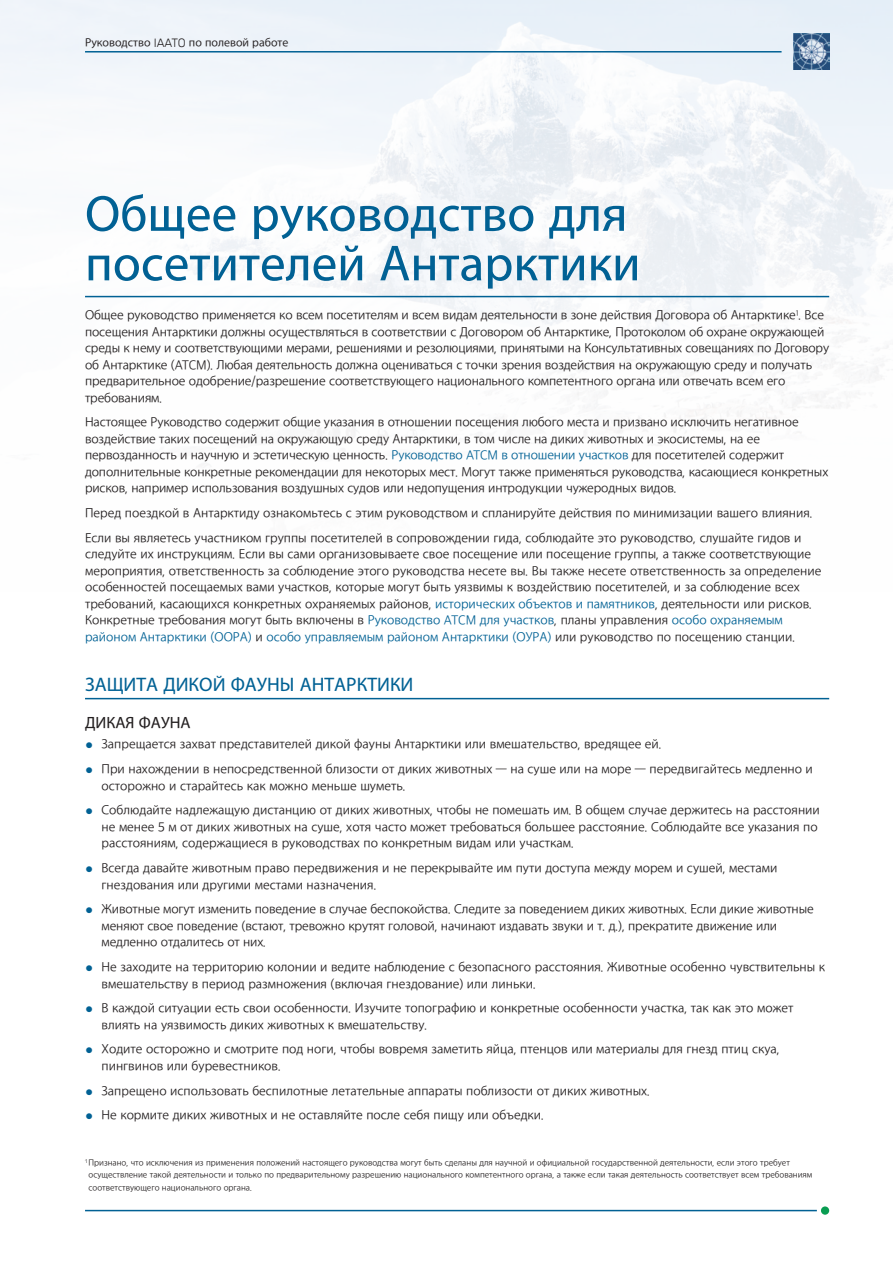
<style>
.page{position:relative;width:893px;height:1263px;background:#fff}
.page>*{position:absolute;margin:0;border:0;box-sizing:border-box;transform-origin:0 0}
.t1{font:500 51px/49.5px "Apple SD Gothic Neo";color:#016194}
.t2{font:500 19.5px "Apple SD Gothic Neo";color:#016194}
.t3{font:500 16.5px "Apple SD Gothic Neo";color:#231f20}
.t4{font:300 13.5px/16.5px "Apple SD Gothic Neo";color:#231f20}
.t5{font:12px "Apple SD Gothic Neo";color:#231f20}
.t6{font:300 9px/12.3px "Apple SD Gothic Neo";color:#231f20}
.s1{font-family:"Rubik";font-weight:300}
.s2{color:#016194}
.s3{font-family:"Arial";font-weight:400;color:#016194}
</style>
<div class="page">
<hr style="left:85px;top:1210px;width:732px;height:1px;background:#016194">
<div style="left:821px;top:1206px;width:8px;height:9px;background:#099d52;border-radius:50%"></div>
<img style="left:0;top:0;width:893px;height:445px">
<hr style="left:85px;top:51px;width:697px;height:2px;background:#016194">
<hr style="left:85px;top:296px;width:744px;height:1px;background:#016194">
<hr style="left:85px;top:698px;width:744px;height:1px;background:#016194">
<p class="t5" style="left:85px;top:37px;width:205px">Руководство <span class="s1">IAATO</span> по полевой работе</p>
<h1 class="t1" style="left:85px;top:193px;width:557px">Общее руководство для посетителей Антарктики</h1>
<p class="t4" style="left:85px;top:308px;width:746px">Общее руководство применяется ко всем посетителям и всем видам деятельности в зоне действия Договора об Антарктике<sup>1</sup>. Все посещения Антарктики должны осуществляться в соответствии с Договором об Антарктике, Протоколом об охране окружающей среды к нему и соответствующими мерами, решениями и резолюциями, принятыми на Консультативных совещаниях по Договору об Антарктике (ATCM). Любая деятельность должна оцениваться с точки зрения воздействия на окружающую среду и получать предварительное одобрение/разрешение соответствующего национального компетентного органа или отвечать всем его требованиям.</p>
<p class="t4" style="left:85px;top:415px;width:745px">Настоящее Руководство содержит общие указания в отношении посещения любого места и призвано исключить негативное воздействие таких посещений на окружающую среду Антарктики, в том числе на диких животных и экосистемы, на ее первозданность и научную и эстетическую ценность. <span class="s2">Руководство ATCM в отношении участков</span> для посетителей содержит дополнительные конкретные рекомендации для некоторых мест. Могут также применяться руководства, касающиеся конкретных рисков, например использования воздушных судов или недопущения интродукции чужеродных видов.</p>
<p class="t4" style="left:85px;top:502px;width:729px;line-height:24.8px">Перед поездкой в Антарктиду ознакомьтесь с этим руководством и спланируйте действия по минимизации вашего влияния.<br>Если вы являетесь участником группы посетителей в сопровождении гида, соблюдайте это руководство, слушайте гидов и</p>
<p class="t4" style="left:85px;top:547px;width:738px">следуйте их инструкциям. Если вы сами организовываете свое посещение или посещение группы, а также соответствующие мероприятия, ответственность за соблюдение этого руководства несете вы. Вы также несете ответственность за определение особенностей посещаемых вами участков, которые могут быть уязвимы к воздействию посетителей, и за соблюдение всех требований, касающихся конкретных охраняемых районов, <span class="s2">исторических объектов и памятников</span>, деятельности или рисков.<br>Конкретные требования могут быть включены в <span class="s2">Руководство ATCM для участков</span>, планы управления <span class="s2">особо охраняемым районом Антарктики (ООРА)</span> и <span class="s2">особо управляемым районом Антарктики (ОУРА)</span> или руководство по посещению станции.</p>
<h2 class="t2" style="left:85px;top:674px;width:330px">ЗАЩИТА ДИКОЙ ФАУНЫ АНТАРКТИКИ</h2>
<p class="t3" style="left:85px;top:714px;width:107px">ДИКАЯ ФАУНА</p>
<p class="t4" style="left:85px;top:737px;width:578px"><span class="s3">●</span> Запрещается захват представителей дикой фауны Антарктики или вмешательство, вредящее ей.</p>
<p class="t4" style="left:102px;top:762px;width:713px;text-indent:-16px"><span class="s3">●</span> При нахождении в непосредственной близости от диких животных — на суше или на море — передвигайтесь медленно и осторожно и старайтесь как можно меньше шуметь.</p>
<p class="t4" style="left:102px;top:803px;width:720px;text-indent:-16px"><span class="s3">●</span> Соблюдайте надлежащую дистанцию от диких животных, чтобы не помешать им. В общем случае держитесь на расстоянии не менее 5 м от диких животных на суше, хотя часто может требоваться большее расстояние. Соблюдайте все указания по расстояниям, содержащиеся в руководствах по конкретным видам или участкам.</p>
<p class="t4" style="left:102px;top:861px;width:677px;text-indent:-16px"><span class="s3">●</span> Всегда давайте животным право передвижения и не перекрывайте им пути доступа между морем и сушей, местами гнездования или другими местами назначения.</p>
<p class="t4" style="left:102px;top:902px;width:714px;text-indent:-16px"><span class="s3">●</span> Животные могут изменить поведение в случае беспокойства. Следите за поведением диких животных. Если дикие животные меняют свое поведение (встают, тревожно крутят головой, начинают издавать звуки и т. д.), прекратите движение или медленно отдалитесь от них.</p>
<p class="t4" style="left:102px;top:960px;width:725px;text-indent:-16px"><span class="s3">●</span> Не заходите на территорию колонии и ведите наблюдение с безопасного расстояния. Животные особенно чувствительны к вмешательству в период размножения (включая гнездование) или линьки.</p>
<p class="t4" style="left:102px;top:1001px;width:693px;text-indent:-16px"><span class="s3">●</span> В каждой ситуации есть свои особенности. Изучите топографию и конкретные особенности участка, так как это может влиять на уязвимость диких животных к вмешательству.</p>
<p class="t4" style="left:102px;top:1042px;width:680px;text-indent:-16px"><span class="s3">●</span> Ходите осторожно и смотрите под ноги, чтобы вовремя заметить яйца, птенцов или материалы для гнезд птиц скуа, пингвинов или буревестников.</p>
<p class="t4" style="left:85px;top:1083px;width:567px"><span class="s3">●</span> Запрещено использовать беспилотные летательные аппараты поблизости от диких животных.</p>
<p class="t4" style="left:85px;top:1108px;width:460px"><span class="s3">●</span> Не кормите диких животных и не оставляйте после себя пищу или объедки.</p>
<p class="t6" style="left:88px;top:1157px;width:725px;text-indent:-3px"><sup>1</sup> Признано, что исключения из применения положений настоящего руководства могут быть сделаны для научной и официальной государственной деятельности, если этого требует осуществление такой деятельности и только по предварительному разрешению национального компетентного органа, а также если такая деятельность соответствует всем требованиям соответствующего национального органа.</p>
</div>
